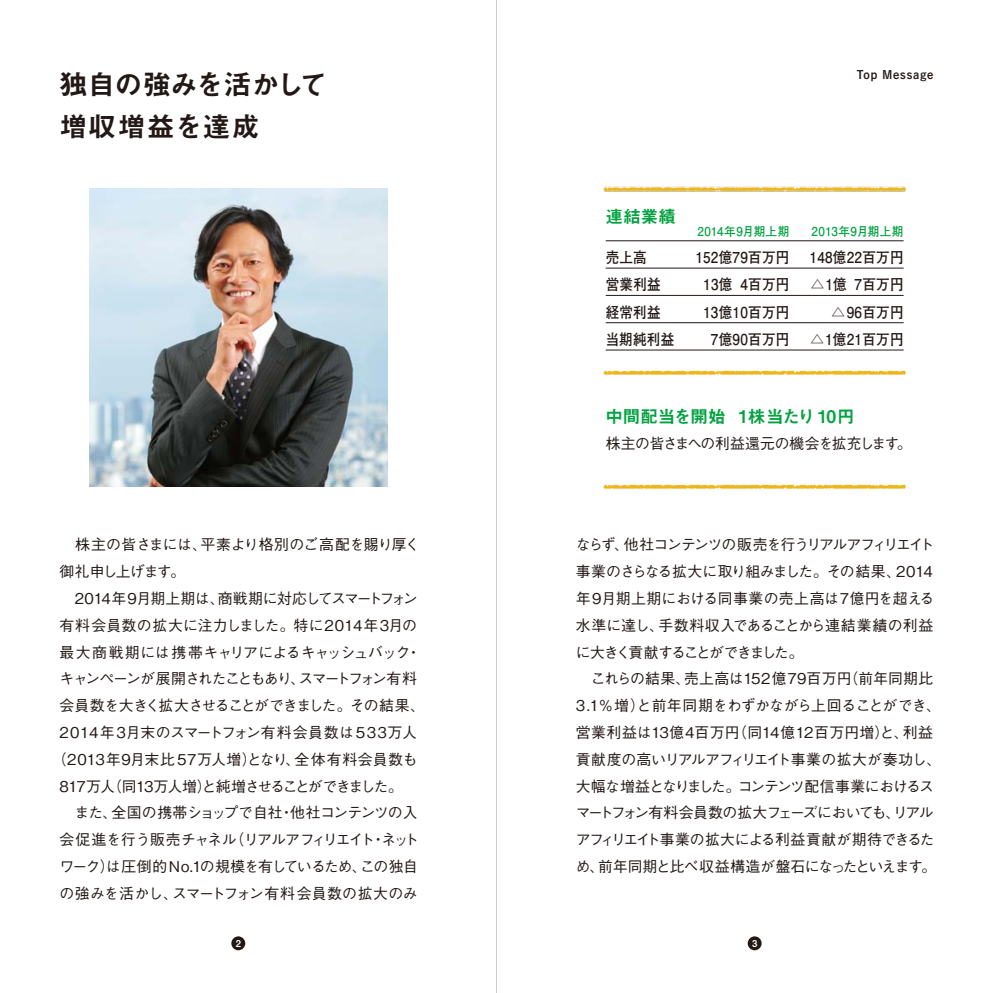
<style>
.page{position:relative;width:993px;height:993px;background:#fff}
.page>*{position:absolute;margin:0;border:0;box-sizing:border-box;transform-origin:0 0}
.t1{font:28px/42px "Midashi Go Pr 5 MB31";letter-spacing:-.005em;color:#221815}
.t2{font:17.5px "Midashi Go Pr 5 MB31";letter-spacing:-.01em;color:#00a23f}
.t3{font:700 15.05px/27.3px "Futo Go B101 Pr 5";letter-spacing:.02em;color:#221815;text-align:right;scale:.9 1}
.t4{font:500 14.88px/26.8px "Gothic BBB Pr 5";letter-spacing:-.03em;color:#221815;text-align:justify}
.t5{font:500 14.88px "Gothic BBB Pr 5";letter-spacing:-.06em;color:#221815}
.t6{font:500 14.88px "Gothic BBB Pr 5";letter-spacing:-.08em;color:#221815}
.t7{font:500 14.88px "Gothic BBB Pr 5";letter-spacing:.02em;color:#221815}
.t8{font:500 14.88px "Gothic BBB Pr 5";letter-spacing:.035em;color:#221815}
.t9{font:500 14.88px "Gothic BBB Pr 5";letter-spacing:-.105em;color:#221815}
.t10{font:500 14.88px "Gothic BBB Pr 5";letter-spacing:.01em;color:#221815}
.t11{font:500 14.88px "Gothic BBB Pr 5";letter-spacing:-.07em;color:#221815}
.t12{font:700 12.25px "Futo Go B101 Pr 5";letter-spacing:.02em;color:#00a23f;scale:.95 1}
.t13{font:11.55px "Koburina Go Std N W6";letter-spacing:.07em;color:#221815}
.t14{font:9.45px "Midashi Go Pr 5 MB31";color:#fff}
</style>
<div class="page">
<img style="left:90px;top:188px;width:297px;height:298px">
<img style="left:603px;top:322px;width:303px;height:53px">
<img style="left:603px;top:186px;width:303px;height:56px">
<img style="left:603px;top:484px;width:303px;height:5px">
<hr style="left:605px;top:267px;width:298px;height:1px;background:#221815">
<hr style="left:605px;top:295px;width:298px;height:1px;background:#221815">
<hr style="left:605px;top:322px;width:298px;height:1px;background:#221815">
<hr style="left:605px;top:349px;width:298px;height:1px;background:#221815">
<hr style="left:605px;top:240px;width:298px;height:1px;background:#221815">
<div style="left:747px;top:936px;width:14px;height:13px;background:#221815;border-radius:50%"></div>
<div style="left:231px;top:936px;width:14px;height:13px;background:#221815;border-radius:50%"></div>
<hr style="left:496px;top:0;width:1px;height:992px;background:#c9caca">
<h1 class="t1" style="left:59px;top:61px;width:269px">独自の強みを活かして増収増益を達成</h1>
<p class="t13" style="left:856px;top:66px;width:78px">Top Message</p>
<p class="t2" style="left:605px;top:203px;width:72px">連結業績</p>
<p class="t12" style="left:697px;top:221px;width:98px">2014年9月期上期</p>
<p class="t12" style="left:811px;top:221px;width:98px">2013年9月期上期</p>
<p class="t3" style="left:605px;top:243px;width:78px;text-align:left">売上高<br>営業利益経常利益当期純利益</p>
<p class="t3" style="left:695px;top:243px;width:106px">152億79百万円<br>13億 4百万円<br>13億10百万円<br>7億90百万円</p>
<p class="t3" style="left:809px;top:243px;width:106px">148億22百万円</p>
<p class="t3" style="left:810px;top:270px;width:105px">△1億 7百万円△96百万円△1億21百万円</p>
<p class="t2" style="left:605px;top:402px;width:250px">中間配当を開始 1株当たり 10円</p>
<p class="t4" style="left:60px;top:530px;width:361px">　株主の皆さまには、平素より格別のご高配を賜り厚く</p>
<p class="t11" style="left:60px;top:559px;width:127px">御礼申し上げます。</p>
<p class="t4" style="left:60px;top:583px;width:359px">　2014年9月期上期は、商戦期に対応してスマートフォン</p>
<p class="t7" style="left:59px;top:613px;width:359px">有料会員数の拡大に注力しました。特に2014年3月の</p>
<p class="t4" style="left:59px;top:637px;width:363px">最大商戦期には携帯キャリアによるキャッシュバック・</p>
<p class="t9" style="left:59px;top:666px;width:359px">キャンペーンが展開されたこともあり、スマートフォン有料</p>
<p class="t6" style="left:60px;top:693px;width:367px">会員数を大きく拡大させることができました。その結果、</p>
<p class="t7" style="left:60px;top:720px;width:359px">2014年3月末のスマートフォン有料会員数は533万人</p>
<p class="t8" style="left:52px;top:747px;width:367px">（2013年9月末比57万人増）となり、全体有料会員数も</p>
<p class="t6" style="left:60px;top:773px;width:345px">817万人（同13万人増）と純増させることができました。</p>
<p class="t4" style="left:75px;top:797px;width:344px">また、全国の携帯ショップで自社・他社コンテンツの入</p>
<p class="t5" style="left:60px;top:827px;width:360px">会促進を行う販売チャネル（リアルアフィリエイト・ネット</p>
<p class="t5" style="left:59px;top:854px;width:360px">ワーク）は圧倒的 No.1の規模を有しているため、この独自</p>
<p class="t10" style="left:60px;top:881px;width:359px">の強みを活かし、スマートフォン有料会員数の拡大のみ</p>
<p class="t4" style="left:605px;top:429px;width:307px">株主の皆さまへの利益還元の機会を拡充します。</p>
<p class="t4" style="left:575px;top:530px;width:360px">ならず、他社コンテンツの販売を行うリアルアフィリエイト事業のさらなる拡大に取り組みました。その結果、2014年9月期上期における同事業の売上高は7億円を超える水準に達し、手数料収入であることから連結業績の利益に大きく貢献することができました。</p>
<p class="t4" style="left:575px;top:663px;width:367px;text-align:center">これらの結果、売上高は152億79百万円（前年同期比<br>3.1％増）と前年同期をわずかながら上回ることができ、営業利益は13億4百万円（同14億12百万円増）と、利益貢献度の高いリアルアフィリエイト事業の拡大が奏功し、大幅な増益となりました。コンテンツ配信事業におけるスマートフォン有料会員数の拡大フェーズにおいても、リアルアフィリエイト事業の拡大による利益貢献が期待できるため、前年同期と比べ収益構造が盤石になったといえます。</p>
<p class="t14" style="left:235px;top:935px;width:7px">2</p>
<p class="t14" style="left:751px;top:935px;width:7px">3</p>
</div>
